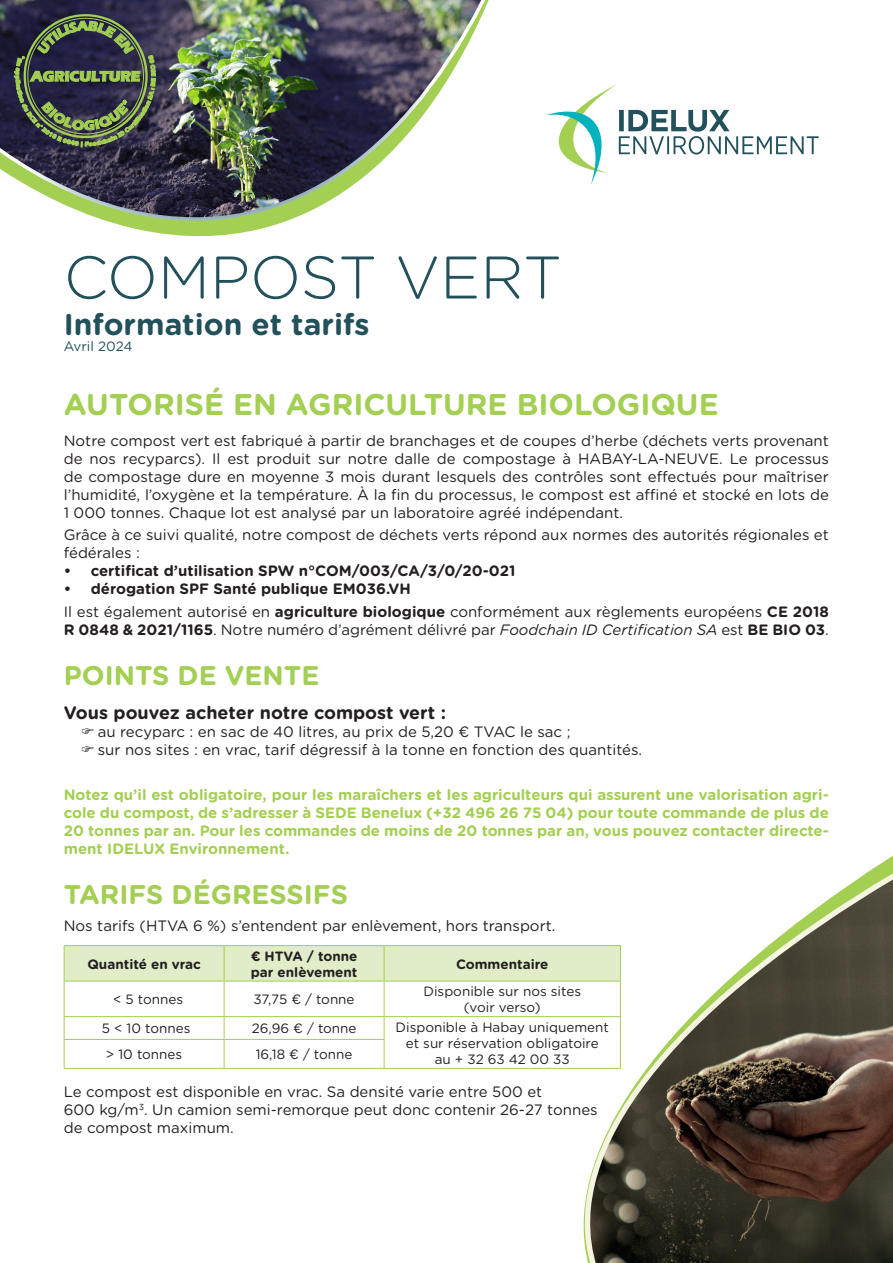
<style>
.page{position:relative;width:893px;height:1263px;background:#fff}
.page>*{position:absolute;margin:0;border:0;box-sizing:border-box;transform-origin:0 0}
.t1{font:300 60px "Gotham Rounded";color:#22515b}
.TITRE1{font:700 30px "Gotham Rounded";color:#a3cf52}
.t2{font:700 30px "Gotham Rounded";color:#22515b}
.TITRE1-2{font:700 27px "Gotham Rounded";color:#a3cf52}
.TXTCourant{font:700 18px "Gotham Rounded";color:#231f20}
.TXTCourant-2{font:15px/18px "Gotham Rounded";color:#231f20}
.TXTCourant-3{font:700 15px/18px "Gotham Rounded";color:#a3cf52;text-align:justify}
.TITRE1-3{font:15px/18px "Gotham Rounded";color:#231f20}
.t3{font:700 15px "Gotham Rounded";color:#231f20}
.TITRE1-4{font:15px "Gotham";color:#231f20}
.t4{font:700 14.7px "Eras ITC";color:#a3cf52}
.TXTCourant-4{font:13.5px/16.2px "Gotham Rounded";color:#231f20;text-align:center}
.TXTCourant-5{font:700 13.5px "Gotham Rounded";color:#231f20}
.t5{font:13.5px "Gotham Rounded";color:#22515b}
.s1{font-weight:700}
.s2{font-style:italic}
</style>
<div class="page">
<img style="left:0;top:0;width:489px;height:237px">
<svg style="left:546px;top:85px;width:273px;height:100px"></svg>
<div style="left:65px;top:946px;width:517px;height:35px;background:#e0edc8"></div>
<hr style="left:64px;top:945px;width:160px;height:1px;background:#a3cf52">
<hr style="left:64px;top:946px;width:1px;height:35px;background:#a3cf52">
<hr style="left:224px;top:945px;width:160px;height:1px;background:#a3cf52">
<hr style="left:224px;top:946px;width:1px;height:35px;background:#a3cf52">
<hr style="left:384px;top:945px;width:237px;height:1px;background:#a3cf52">
<hr style="left:384px;top:946px;width:1px;height:35px;background:#a3cf52">
<hr style="left:64px;top:981px;width:160px;height:1px;background:#a3cf52">
<hr style="left:64px;top:981px;width:1px;height:35px;background:#a3cf52">
<hr style="left:224px;top:981px;width:160px;height:1px;background:#a3cf52">
<hr style="left:224px;top:981px;width:1px;height:35px;background:#a3cf52">
<hr style="left:384px;top:981px;width:237px;height:1px;background:#a3cf52">
<hr style="left:384px;top:981px;width:1px;height:35px;background:#a3cf52">
<hr style="left:384px;top:1016px;width:237px;height:1px;background:#a3cf52">
<hr style="left:64px;top:1016px;width:160px;height:1px;background:#a3cf52">
<hr style="left:224px;top:1016px;width:160px;height:1px;background:#a3cf52">
<hr style="left:64px;top:1039px;width:160px;height:1px;background:#a3cf52">
<svg style="left:64px;top:1017px;width:1px;height:51px"></svg>
<hr style="left:224px;top:1039px;width:160px;height:1px;background:#a3cf52">
<svg style="left:224px;top:1017px;width:1px;height:51px"></svg>
<svg style="left:384px;top:1017px;width:1px;height:51px"></svg>
<hr style="left:384px;top:1068px;width:237px;height:1px;background:#a3cf52">
<hr style="left:64px;top:1068px;width:160px;height:1px;background:#a3cf52">
<hr style="left:224px;top:1068px;width:160px;height:1px;background:#a3cf52">
<svg style="left:582px;top:855px;width:311px;height:408px"></svg>
<svg style="left:14px;top:21px;width:142px;height:126px;background:#404646"></svg>
<p class="t4" style="left:31px;top:68px;width:111px">AGRICULTURE</p>
<p class="t1" style="left:64px;top:237px;width:500px">COMPOST VERT</p>
<p class="t2" style="left:64px;top:302px;width:307px">Information et tarifs</p>
<p class="t5" style="left:64px;top:337px;width:70px">Avril 2024</p>
<p class="TITRE1" style="left:64px;top:383px;width:656px">AUTORISÉ EN AGRICULTURE BIOLOGIQUE</p>
<p class="TXTCourant-2" style="left:64px;top:431px;width:767px;text-align:justify">Notre compost vert est fabriqué à partir de branchages et de coupes d’herbe (déchets verts provenant de nos recyparcs). Il est produit sur notre dalle de compostage à HABAY-LA-NEUVE. Le processus de compostage dure en moyenne 3 mois durant lesquels des contrôles sont effectués pour maîtriser l’humidité, l’oxygène et la température. À la fin du processus, le compost est affiné et stocké en lots de 1 000 tonnes. Chaque lot est analysé par un laboratoire agréé indépendant.</p>
<p class="TXTCourant-2" style="left:64px;top:525px;width:767px">Grâce à ce suivi qualité, notre compost de déchets verts répond aux normes des autorités régionales et fédérales :</p>
<p class="t3" style="left:64px;top:560px;width:453px">• certificat d’utilisation SPW n°COM/003/CA/3/0/20-021</p>
<p class="t3" style="left:64px;top:578px;width:349px">• dérogation SPF Santé publique EM036.VH</p>
<p class="TXTCourant-2" style="left:64px;top:601px;width:767px">Il est également autorisé en <span class="s1">agriculture biologique</span> conformément aux règlements européens <span class="s1">CE 2018<br>R 0848 &amp; 2021/1165</span>. Notre numéro d’agrément délivré par <span class="s2">Foodchain ID Certification SA</span> est <span class="s1">BE BIO 03</span>.</p>
<p class="TITRE1-2" style="left:64px;top:655px;width:257px">POINTS DE VENTE</p>
<p class="TXTCourant" style="left:64px;top:700px;width:384px">Vous pouvez acheter notre compost vert :</p>
<p class="TXTCourant-2" style="left:98px;top:722px;width:474px">au recyparc : en sac de 40 litres, au prix de 5,20 € TVAC le sac ;</p>
<p class="TXTCourant-2" style="left:98px;top:740px;width:546px">sur nos sites : en vrac, tarif dégressif à la tonne en fonction des quantités.</p>
<p class="TXTCourant-3" style="left:64px;top:785px;width:767px">Notez qu’il est obligatoire, pour les maraîchers et les agriculteurs qui assurent une valorisation agri&shy;cole du compost, de s’adresser à SEDE Benelux (+32 496 26 75 04) pour toute commande de plus de 20 tonnes par an. Pour les commandes de moins de 20 tonnes par an, vous pouvez contacter directe&shy;ment IDELUX Environnement.</p>
<p class="TITRE1-2" style="left:64px;top:875px;width:286px">TARIFS DÉGRESSIFS</p>
<p class="TITRE1-4" style="left:64px;top:916px;width:493px">Nos tarifs (HTVA 6 %) s’entendent par enlèvement, hors transport.</p>
<p class="TXTCourant-5" style="left:87px;top:954px;width:115px">Quantité en vrac</p>
<p class="TXTCourant-5" style="left:251px;top:946px;width:108px">€ HTVA / tonne</p>
<p class="TXTCourant-5" style="left:251px;top:962px;width:108px">par enlèvement</p>
<p class="TXTCourant-5" style="left:456px;top:954px;width:94px">Commentaire</p>
<p class="TXTCourant-4" style="left:113px;top:991px;width:72px">&lt; 5 tonnes</p>
<p class="TXTCourant-4" style="left:254px;top:991px;width:102px">37,75 € / tonne</p>
<p class="TXTCourant-4" style="left:423px;top:983px;width:159px">Disponible sur nos sites (voir verso)</p>
<p class="TXTCourant-4" style="left:102px;top:1020px;width:90px">5 &lt; 10 tonnes</p>
<p class="TXTCourant-4" style="left:252px;top:1020px;width:106px">26,96 € / tonne</p>
<p class="TXTCourant-4" style="left:396px;top:1018px;width:215px">Disponible à Habay uniquement</p>
<p class="TXTCourant-4" style="left:406px;top:1034px;width:195px">et sur réservation obligatoire au + 32 63 42 00 33</p>
<p class="TXTCourant-4" style="left:106px;top:1046px;width:78px">&gt; 10 tonnes</p>
<p class="TXTCourant-4" style="left:256px;top:1046px;width:98px">16,18 € / tonne</p>
<p class="TITRE1-3" style="left:64px;top:1082px;width:535px">Le compost est disponible en vrac. Sa densité varie entre 500 et<br>600 kg/m<sup>3</sup>. Un camion semi-remorque peut donc contenir 26-27 tonnes de compost maximum.</p>
</div>
